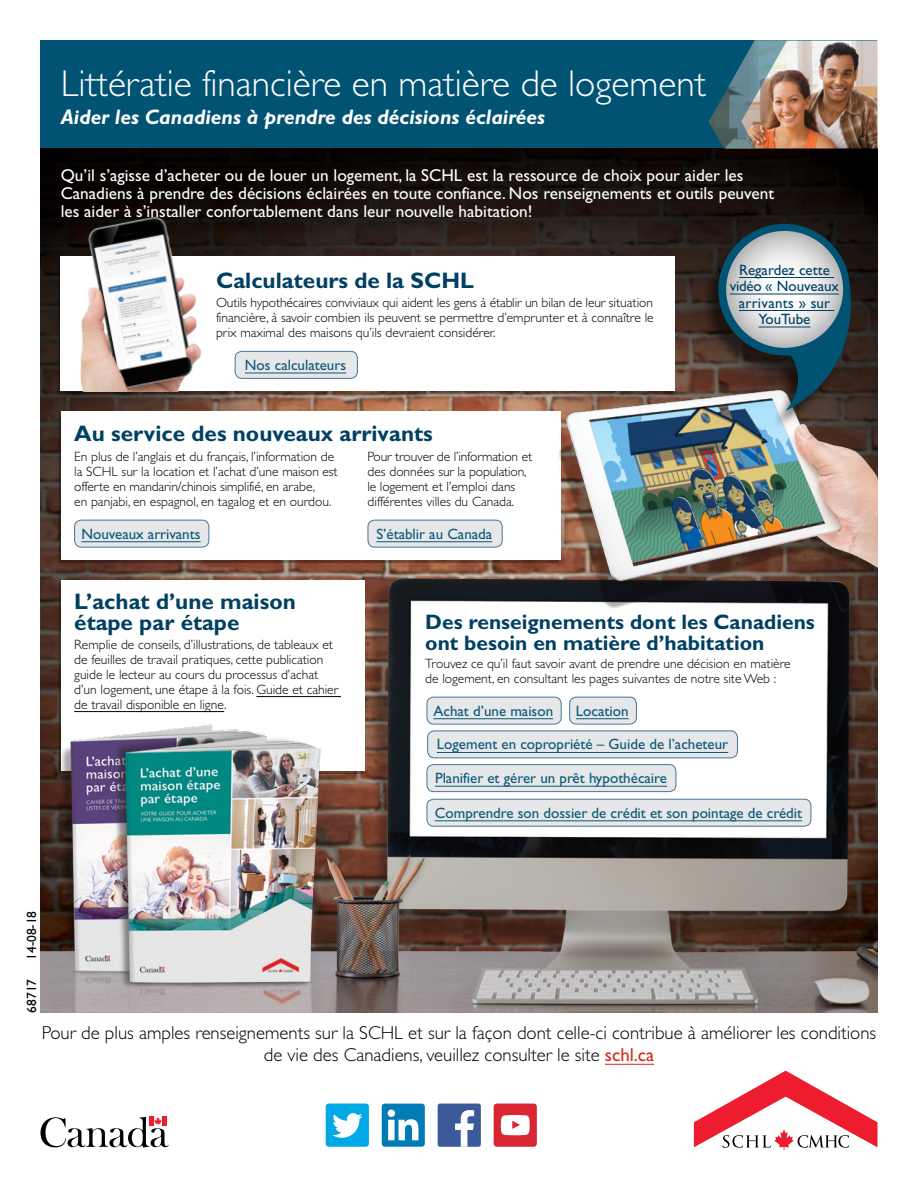
<style>
.page{position:relative;width:918px;height:1188px;background:#fff}
.page>*{position:absolute;margin:0;border:0;box-sizing:border-box;transform-origin:0 0}
.Header__H1{font:300 37.5px "Gill Sans Std";color:#fff}
.Subhead__H2{font:700 22.5px/21px "Gill Sans Std";color:#004062}
.Subhead__H2-2{font:700 21px/21px "Gill Sans Std";color:#004062}
.Subheader__H1{font:italic 700 21px "Gill Sans Std";color:#fff}
.Call_to_action__P{font:300 18.75px/22.5px "Gill Sans Std";color:#000;text-align:center}
.Intro__P{font:17.25px/18px "Gill Sans Std";color:#fff}
.Button_Text__P{font:15px "Gill Sans Std";color:#0b587a}
.Callout_Text__P{font:15px/16.5px "Gill Sans Std";color:#004062;text-align:center}
.Body_FR__P{font:300 13.5px/15px "Gill Sans Std";color:#000}
.OPIMS___Date{font:13.5px "Gill Sans Std";color:#000}
.s1{font-weight:400;color:#d52b1e}
</style>
<div class="page">
<img style="left:40px;top:148px;width:838px;height:365px">
<div style="left:40px;top:40px;width:838px;height:108px;background:#005373"></div>
<img style="left:787px;top:40px;width:91px;height:108px">
<img style="left:709px;top:40px;width:78px;height:108px">
<img style="left:40px;top:513px;width:838px;height:499px">
<svg style="left:40px;top:1117px;width:129px;height:31px"></svg>
<hr style="left:605px;top:1064px;width:49px;height:1px;background:#d52b1e">
<div style="left:382px;top:1104px;width:43px;height:43px;background:#007bb6;border-radius:3px"></div>
<svg style="left:388px;top:1110px;width:30px;height:30px"></svg>
<div style="left:494px;top:1104px;width:43px;height:43px;background:#d92632;border-radius:3px"></div>
<svg style="left:501px;top:1115px;width:29px;height:20px"></svg>
<div style="left:438px;top:1104px;width:43px;height:43px;background:#3c5a99;border-radius:2px"></div>
<svg style="left:455px;top:1110px;width:19px;height:37px"></svg>
<div style="left:326px;top:1104px;width:43px;height:43px;background:#00a8e5;border-radius:3px"></div>
<svg style="left:332px;top:1113px;width:31px;height:25px"></svg>
<svg style="left:694px;top:1071px;width:183px;height:79px"></svg>
<div style="left:58px;top:259px;width:615px;height:136px;background:#000;opacity:.3"></div>
<div style="left:61px;top:256px;width:614px;height:136px;background:#fff"></div>
<div style="left:58px;top:414px;width:501px;height:149px;background:#000;opacity:.3"></div>
<div style="left:61px;top:412px;width:500px;height:148px;background:#fff"></div>
<hr style="left:256px;top:696px;width:85px;height:1px;background:#000">
<hr style="left:74px;top:711px;width:150px;height:1px;background:#000">
<div style="left:75px;top:520px;width:134px;height:27px;background:#e6e7e8;border-radius:7px"></div>
<hr style="left:81px;top:541px;width:120px;height:1px;background:#0b587a">
<div style="left:74px;top:520px;width:135px;height:28px;border:1px solid #497594;border-radius:7px"></div>
<div style="left:368px;top:520px;width:134px;height:27px;background:#e6e7e8;border-radius:7px"></div>
<hr style="left:376px;top:541px;width:116px;height:1px;background:#0b587a">
<div style="left:368px;top:520px;width:135px;height:28px;border:1px solid #497594;border-radius:7px"></div>
<div style="left:427px;top:697px;width:134px;height:27px;background:#e6e7e8;border-radius:7px"></div>
<hr style="left:433px;top:718px;width:120px;height:1px;background:#0b587a">
<div style="left:427px;top:697px;width:135px;height:27px;border:1px solid #497594;border-radius:7px"></div>
<div style="left:428px;top:731px;width:309px;height:27px;background:#e6e7e8;border-radius:7px"></div>
<hr style="left:437px;top:752px;width:291px;height:1px;background:#0b587a">
<div style="left:427px;top:730px;width:311px;height:28px;border:1px solid #497594;border-radius:7px"></div>
<div style="left:427px;top:799px;width:384px;height:27px;background:#e6e7e8;border-radius:7px"></div>
<hr style="left:435px;top:820px;width:367px;height:1px;background:#0b587a">
<div style="left:427px;top:799px;width:384px;height:28px;border:1px solid #497594;border-radius:7px"></div>
<div style="left:570px;top:697px;width:66px;height:27px;background:#e6e7e8;border-radius:7px"></div>
<hr style="left:576px;top:718px;width:53px;height:1px;background:#0b587a">
<div style="left:569px;top:697px;width:68px;height:27px;border:1px solid #497594;border-radius:7px"></div>
<div style="left:427px;top:765px;width:249px;height:27px;background:#e6e7e8;border-radius:7px"></div>
<hr style="left:435px;top:786px;width:232px;height:1px;background:#0b587a">
<div style="left:427px;top:764px;width:249px;height:28px;border:1px solid #497594;border-radius:7px"></div>
<div style="left:235px;top:351px;width:122px;height:27px;background:#e6e7e8;border-radius:7px"></div>
<hr style="left:245px;top:373px;width:101px;height:1px;background:#0b587a">
<div style="left:235px;top:351px;width:123px;height:28px;border:1px solid #497594;border-radius:7px"></div>
<img style="left:73px;top:210px;width:135px;height:182px">
<img style="left:552px;top:375px;width:326px;height:233px">
<div style="left:702px;top:228px;width:148px;height:203px;background:#000;opacity:.5"></div>
<svg style="left:718px;top:224px;width:137px;height:187px;background:#2e434a"></svg>
<svg style="left:726px;top:231px;width:117px;height:117px"></svg>
<hr style="left:739px;top:277px;width:95px;height:1px;background:#004062">
<hr style="left:730px;top:294px;width:109px;height:1px;background:#004062">
<hr style="left:739px;top:310px;width:95px;height:1px;background:#004062">
<hr style="left:759px;top:327px;width:51px;height:1px;background:#004062">
<h1 class="Header__H1" style="left:61px;top:62px;width:647px">Littératie financière en matière de logement</h1>
<h1 class="Subheader__H1" style="left:61px;top:105px;width:486px">Aider les Canadiens à prendre des décisions éclairées</h1>
<p class="Intro__P" style="left:61px;top:166px;width:715px">Qu’il s’agisse d’acheter ou de louer un logement, la SCHL est la ressource de choix pour aider les<br>Canadiens à prendre des décisions éclairées en toute confiance. Nos renseignements et outils peuvent les aider à s’installer confortablement dans leur nouvelle habitation!</p>
<h2 class="Subhead__H2" style="left:216px;top:270px;width:260px">Calculateurs de la SCHL</h2>
<p class="Body_FR__P" style="left:216px;top:295px;width:439px;text-align:justify">Outils hypothécaires conviviaux qui aident les gens à établir un bilan de leur situation financière, à savoir combien ils peuvent se permettre d’emprunter et à connaître le prix maximal des maisons qu’ils devraient considérer.</p>
<p class="Button_Text__P" style="left:245px;top:356px;width:103px">Nos calculateurs</p>
<h2 class="Subhead__H2" style="left:74px;top:422px;width:360px">Au service des nouveaux arrivants</h2>
<p class="Body_FR__P" style="left:74px;top:450px;width:265px">En plus de l’anglais et du français, l’information de la SCHL sur la location et l’achat d’une maison est offerte en mandarin/chinois simplifié, en arabe,<br>en panjabi, en espagnol, en tagalog et en ourdou.</p>
<p class="Body_FR__P" style="left:368px;top:450px;width:166px">Pour trouver de l’information et des données sur la population, le logement et l’emploi dans différentes villes du Canada.</p>
<p class="Button_Text__P" style="left:81px;top:525px;width:121px">Nouveaux arrivants</p>
<p class="Button_Text__P" style="left:376px;top:525px;width:117px">S’établir au Canada</p>
<p class="Callout_Text__P" style="left:730px;top:261px;width:111px">Regardez cette vidéo « Nouveaux arrivants » sur<br>YouTube</p>
<h2 class="Subhead__H2" style="left:74px;top:591px;width:223px">L’achat d’une maison étape par étape</h2>
<p class="Body_FR__P" style="left:74px;top:637px;width:265px">Remplie de conseils, d’illustrations, de tableaux et de feuilles de travail pratiques, cette publication guide le lecteur au cours du processus d’achat d’un logement, une étape à la fois. Guide et cahier de travail disponible en ligne.</p>
<p class="OPIMS___Date" style="left:24px;top:960px;width:51px;rotate:-90deg">14-08-18</p>
<p class="OPIMS___Date" style="left:24px;top:1012px;width:35px;rotate:-90deg">68717</p>
<h2 class="Subhead__H2-2" style="left:425px;top:611px;width:391px">Des renseignements dont les Canadiens ont besoin en matière d’habitation</h2>
<p class="Body_FR__P" style="left:425px;top:656px;width:367px">Trouvez ce qu’il faut savoir avant de prendre une décision en matière de logement, en consultant les pages suivantes de notre site Web :</p>
<p class="Button_Text__P" style="left:433px;top:702px;width:121px">Achat d’une maison</p>
<p class="Button_Text__P" style="left:437px;top:736px;width:293px">Logement en copropriété – Guide de l’acheteur</p>
<p class="Button_Text__P" style="left:576px;top:702px;width:54px">Location</p>
<p class="Button_Text__P" style="left:435px;top:770px;width:234px">Planifier et gérer un prêt hypothécaire</p>
<p class="Button_Text__P" style="left:435px;top:804px;width:369px">Comprendre son dossier de crédit et son pointage de crédit</p>
<p class="Call_to_action__P" style="left:42px;top:1021px;width:836px">Pour de plus amples renseignements sur la SCHL et sur la façon dont celle-ci contribue à améliorer les conditions de vie des Canadiens, veuillez consulter le site <span class="s1">schl.ca</span></p>
</div>
